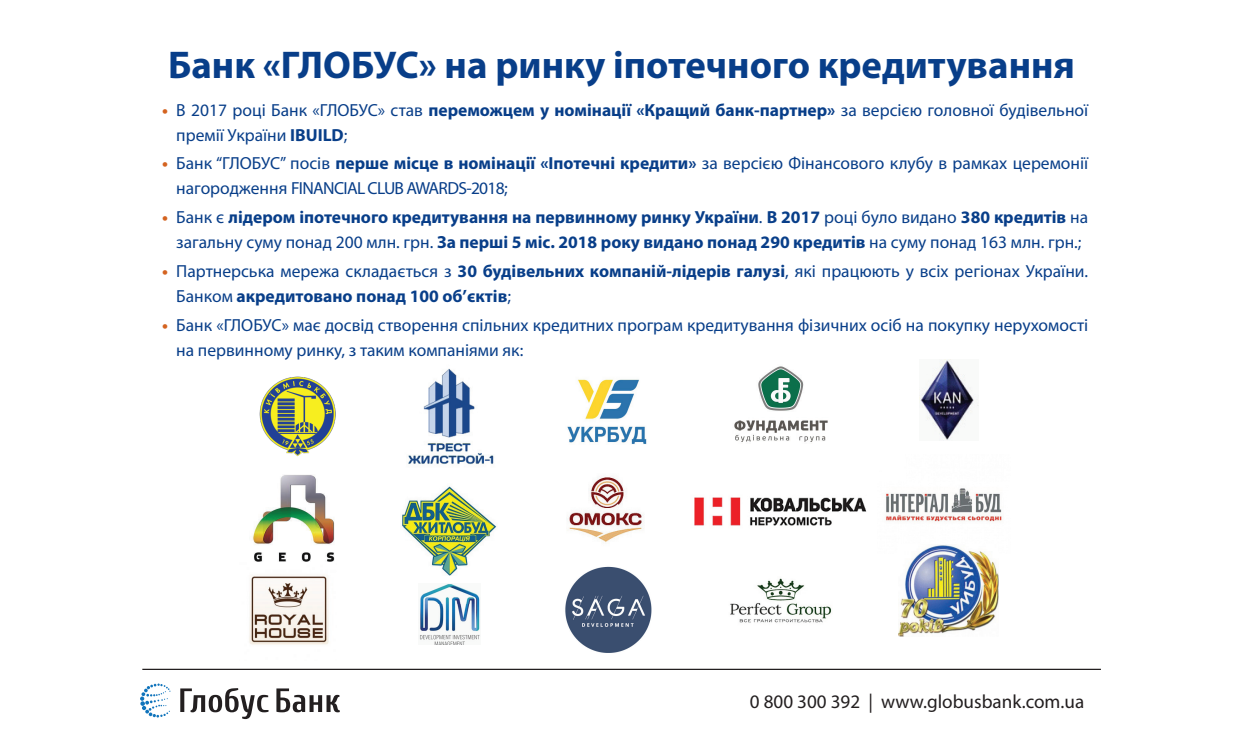
<style>
.page{position:relative;width:1241px;height:745px;background:#fff}
.page>*{position:absolute;margin:0;border:0;box-sizing:border-box;transform-origin:0 0}
.t1{font:700 38.75px "Myriad Pro";color:#083e89}
.t2{font:19.12px "Myriad Pro";color:#231f20}
.t3{font:17.5px/25px "Myriad Pro";color:#083e89}
.t4{font:700 17.5px/25px "Myriad Pro";color:#083e89;text-align:center}
.s1{font-weight:700;color:#d46320}
.s2{font-weight:700}
.s3{color:#d46320}
.s4{font-weight:400}
</style>
<div class="page">
<svg style="left:180px;top:688px;width:88px;height:30px"></svg>
<svg style="left:276px;top:688px;width:64px;height:23px"></svg>
<svg style="left:140px;top:683px;width:30px;height:34px"></svg>
<hr style="left:142px;top:668px;width:958px;height:1px;background:#231f20">
<img style="left:886px;top:488px;width:116px;height:34px">
<img style="left:898px;top:545px;width:100px;height:90px">
<img style="left:567px;top:379px;width:80px;height:65px">
<img style="left:249px;top:576px;width:80px;height:69px">
<img style="left:734px;top:366px;width:94px;height:76px">
<img style="left:730px;top:578px;width:102px;height:45px">
<img style="left:568px;top:477px;width:75px;height:65px">
<img style="left:408px;top:369px;width:86px;height:96px">
<img style="left:259px;top:376px;width:77px;height:81px">
<img style="left:252px;top:475px;width:83px;height:86px">
<img style="left:694px;top:497px;width:173px;height:29px">
<img style="left:919px;top:359px;width:59px;height:81px">
<img style="left:419px;top:584px;width:61px;height:60px">
<img style="left:402px;top:486px;width:95px;height:89px">
<img style="left:565px;top:566px;width:87px;height:87px">
<h1 class="t1" style="left:168px;top:39px;width:908px">Банк «ГЛОБУС» на ринку іпотечного кредитування</h1>
<p class="t3" style="left:176px;top:97px;width:913px;text-indent:-14px"><span class="s1">•</span> В 2017 році Банк «ГЛОБУС» став <span class="s2">переможцем у номінації «Кращий банк-партнер»</span> за версією головної будівельної премії України <span class="s2">IBUILD</span>;</p>
<p class="t3" style="left:176px;top:151px;width:913px;text-indent:-14px"><span class="s1">•</span> Банк “ГЛОБУС” посів <span class="s2">перше місце в номінації «Іпотечні кредити»</span> за версією Фінансового клубу в рамках церемонії нагородження FINANCIAL CLUB AWARDS-2018;</p>
<p class="t4" style="left:162px;top:204px;width:927px"><span class="s3">•</span> <span class="s4">Банк є</span> лідером іпотечного кредитування на первинному ринку України<span class="s4">.</span> В 2017 <span class="s4">році було видано</span> 380 кредитів <span class="s4">на загальну суму понад 200 млн. грн.</span> За перші 5 міс. 2018 року видано понад 290 кредитів <span class="s4">на суму понад 163 млн. грн.;</span></p>
<p class="t3" style="left:176px;top:258px;width:913px;text-indent:-14px"><span class="s1">•</span> Партнерська мережа складається з <span class="s2">30 будівельних компаній-лідерів галузі</span>, які працюють у всіх регіонах України.<br>Банком <span class="s2">акредитовано понад 100 об’єктів</span>;</p>
<p class="t3" style="left:176px;top:312px;width:913px;text-indent:-14px"><span class="s1">•</span> Банк «ГЛОБУС» має досвід створення спільних кредитних програм кредитування фізичних осіб на покупку нерухомості на первинному ринку, з таким компаніями як:</p>
<p class="t2" style="left:749px;top:689px;width:336px">0 800 300 392 | www.globusbank.com.ua</p>
</div>
